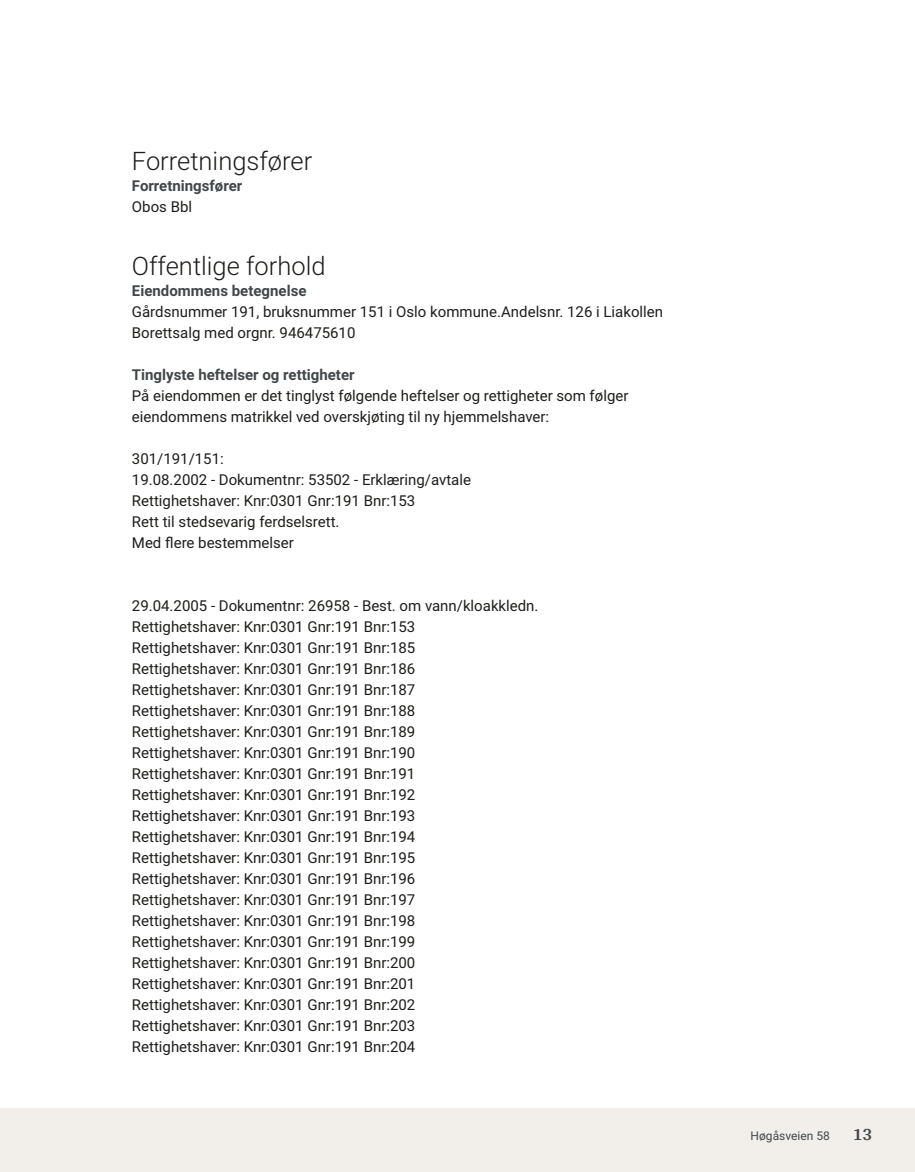
<style>
.page{position:relative;width:915px;height:1172px;background:#fff}
.page>*{position:absolute;margin:0;border:0;box-sizing:border-box;transform-origin:0 0}
.t1{font:300 25.5px "Roboto Vitec";color:#1d1d1b}
.t2{font:700 18px "Arya";color:#414749}
.t3{font:15px/21px "Roboto Vitec";color:#1d1d1b}
.t4{font:700 15px "Roboto Vitec";color:#414749}
.t5{font:12px "Roboto Vitec";color:#414749}
</style>
<div class="page">
<div style="left:0;top:1108px;width:914px;height:64px;background:#f2eeea"></div>
<h1 class="t1" style="left:132px;top:143px;width:182px">Forretningsfører</h1>
<p class="t4" style="left:132px;top:175px;width:112px">Forretningsfører</p>
<p class="t3" style="left:132px;top:195px;width:62px">Obos Bbl</p>
<h1 class="t1" style="left:132px;top:248px;width:195px">Offentlige forhold</h1>
<p class="t4" style="left:132px;top:280px;width:176px">Eiendommens betegnelse</p>
<p class="t3" style="left:132px;top:300px;width:532px">Gårdsnummer 191, bruksnummer 151 i Oslo kommune.Andelsnr. 126 i Liakollen<br>Borettsalg med orgnr. 946475610</p>
<p class="t4" style="left:132px;top:364px;width:224px">Tinglyste heftelser og rettigheter</p>
<p class="t3" style="left:132px;top:384px;width:498px">På eiendommen er det tinglyst følgende heftelser og rettigheter som følger eiendommens matrikkel ved overskjøting til ny hjemmelshaver:</p>
<p class="t3" style="left:132px;top:447px;width:340px">301/191/151:<br>19.08.2002 ‑ Dokumentnr: 53502 ‑ Erklæring/avtale Rettighetshaver: Knr:0301 Gnr:191 Bnr:153<br>Rett til stedsevarig ferdselsrett.<br>Med flere bestemmelser</p>
<p class="t3" style="left:132px;top:594px;width:408px">29.04.2005 ‑ Dokumentnr: 26958 ‑ Best. om vann/kloakkledn.<br>Rettighetshaver: Knr:0301 Gnr:191 Bnr:153<br>Rettighetshaver: Knr:0301 Gnr:191 Bnr:185<br>Rettighetshaver: Knr:0301 Gnr:191 Bnr:186<br>Rettighetshaver: Knr:0301 Gnr:191 Bnr:187<br>Rettighetshaver: Knr:0301 Gnr:191 Bnr:188<br>Rettighetshaver: Knr:0301 Gnr:191 Bnr:189<br>Rettighetshaver: Knr:0301 Gnr:191 Bnr:190<br>Rettighetshaver: Knr:0301 Gnr:191 Bnr:191<br>Rettighetshaver: Knr:0301 Gnr:191 Bnr:192<br>Rettighetshaver: Knr:0301 Gnr:191 Bnr:193<br>Rettighetshaver: Knr:0301 Gnr:191 Bnr:194<br>Rettighetshaver: Knr:0301 Gnr:191 Bnr:195<br>Rettighetshaver: Knr:0301 Gnr:191 Bnr:196<br>Rettighetshaver: Knr:0301 Gnr:191 Bnr:197<br>Rettighetshaver: Knr:0301 Gnr:191 Bnr:198<br>Rettighetshaver: Knr:0301 Gnr:191 Bnr:199<br>Rettighetshaver: Knr:0301 Gnr:191 Bnr:200<br>Rettighetshaver: Knr:0301 Gnr:191 Bnr:201<br>Rettighetshaver: Knr:0301 Gnr:191 Bnr:202<br>Rettighetshaver: Knr:0301 Gnr:191 Bnr:203<br>Rettighetshaver: Knr:0301 Gnr:191 Bnr:204</p>
<p class="t5" style="left:750px;top:1127px;width:81px">Høgåsveien 58</p>
<p class="t2" style="left:852px;top:1123px;width:21px">13</p>
</div>
